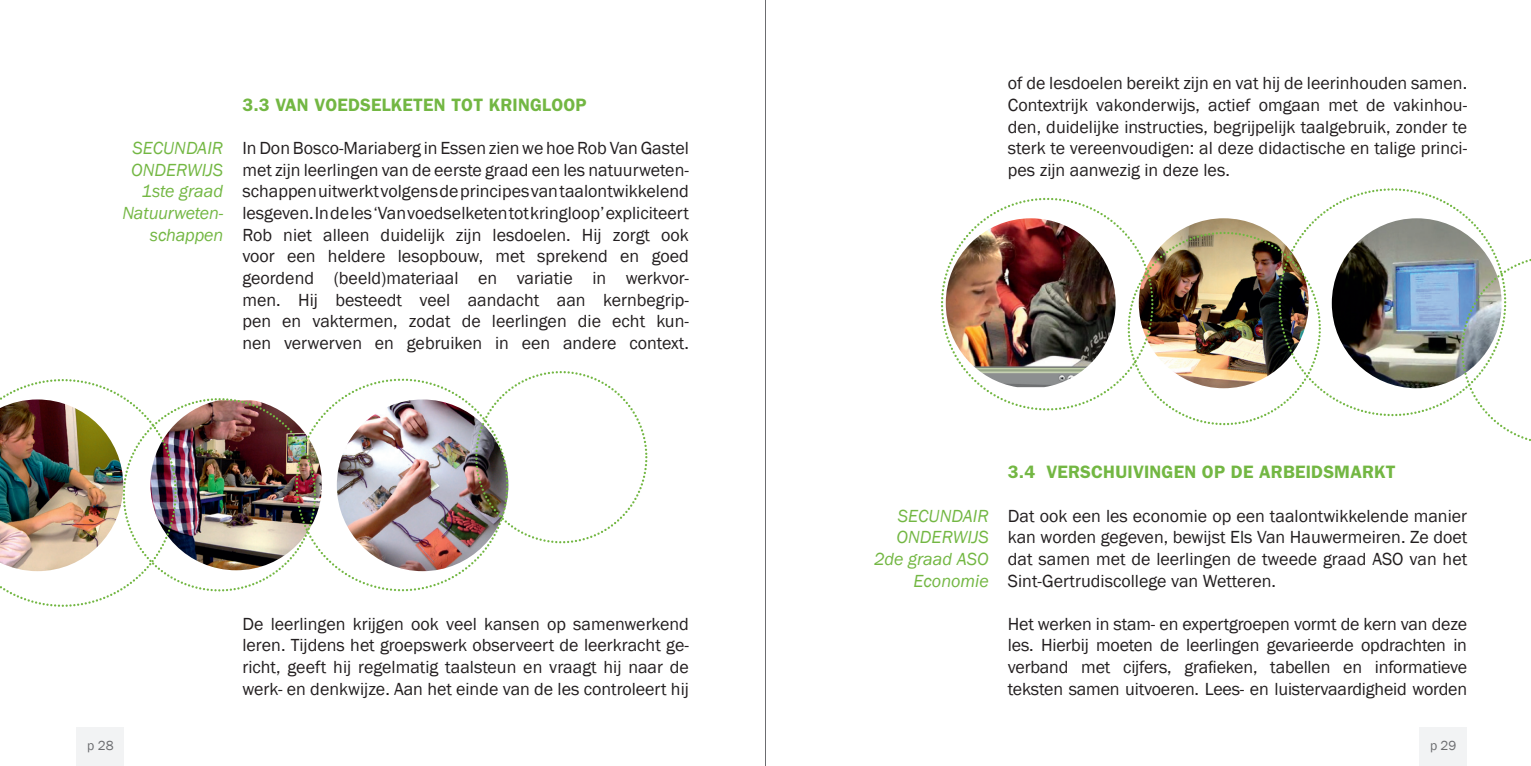
<style>
.page{position:relative;width:1531px;height:766px;background:#fff}
.page>*{position:absolute;margin:0;border:0;box-sizing:border-box;transform-origin:0 0}
.t1{font:18px/21.6px "Franklin Gothic";color:#231f20;text-align:justify}
.t2{font:italic 18px "Franklin Gothic";color:#73b743}
.t3{font:600 18px "Franklin Gothic";letter-spacing:.01em;color:#73b743}
.t4{font:13.5px "Franklin Gothic";color:#6c6d70}
</style>
<div class="page">
<div style="left:77px;top:727px;width:47px;height:38px;background:#f2f3f4"></div>
<div style="left:1419px;top:727px;width:48px;height:38px;background:#f2f3f4"></div>
<img style="left:0;top:371px;width:647px;height:235px">
<img style="left:1321px;top:188px;width:175px;height:228px">
<img style="left:941px;top:197px;width:380px;height:228px">
<svg style="left:1461px;top:255px;width:70px;height:186px"></svg>
<hr style="left:765px;top:0;width:1px;height:765px;background:#6c6d70">
<p class="t2" style="left:132px;top:137px;width:22px">Secundair</p>
<p class="t2" style="left:131px;top:158px;width:12px">onderwijs</p>
<p class="t2" style="left:142px;top:180px;width:83px">1ste graad</p>
<p class="t2" style="left:122px;top:202px;width:102px">Natuurweten-</p>
<p class="t2" style="left:150px;top:223px;width:75px">schappen</p>
<p class="t3" style="left:242px;top:94px;width:346px">3.3 VAN VOEDSELKETEN TOT KRINGLOOP</p>
<p class="t1" style="left:242px;top:138px;width:448px">InDonBosco-Mariaberg in Essen zienwe hoe Rob Van Gastel met zijn leerlingen van de eerste graad een les natuurweten&shy;schappen uitwerkt volgens de principes van taalontwikkelend lesgeven. In de les ‘Van voedselketen tot kringloop’ expliciteert Rob niet alleen duidelijk zijn lesdoelen. Hij zorgt ook voor een heldere lesopbouw, met sprekend en goed geordend (beeld)materiaal en variatie in werkvor&shy;men. Hij besteedt veel aandacht aan kernbegrip&shy;pen en vaktermen, zodat de leerlingen die echt kun&shy;nen verwerven en gebruiken in een andere context.</p>
<p class="t1" style="left:242px;top:613px;width:448px">De leerlingen krijgen ook veel kansen op samenwerkend leren. Tijdens het groepswerk observeert de leerkracht ge&shy;richt, geeft hij regelmatig taalsteun en vraagt hij naar de werk- en denkwijze. Aan het einde van de les controleert hij</p>
<p class="t1" style="left:1008px;top:73px;width:461px">of de lesdoelen bereikt zijn en vat hij de leerinhouden samen.<br>Contextrijk vakonderwijs, actief omgaan met de vakinhou&shy;den, duidelijke instructies, begrijpelijk taalgebruik, zonder te sterk te vereenvoudigen: al deze didactische en talige princi&shy;pes zijn aanwezig in deze les.</p>
<p class="t2" style="left:898px;top:504px;width:22px">Secundair</p>
<p class="t2" style="left:896px;top:526px;width:12px">onderwijs</p>
<p class="t2" style="left:874px;top:547px;width:116px">2de graad ASO</p>
<p class="t2" style="left:913px;top:569px;width:77px">Economie</p>
<p class="t3" style="left:1008px;top:461px;width:378px">3.4 VERSCHUIVINGEN OP DE ARBEIDSMARKT</p>
<p class="t1" style="left:1008px;top:505px;width:461px">Dat ook een les economie op een taalontwikkelende manier kan worden gegeven, bewijst Els Van Hauwermeiren. Ze doet dat samen met de leerlingen de tweede graad ASO van het Sint-Gertrudiscollege van Wetteren.</p>
<p class="t1" style="left:1008px;top:613px;width:461px">Het werken in stam- en expertgroepen vormt de kern van deze les. Hierbij moeten de leerlingen gevarieerde opdrachten in verband met cijfers, grafieken, tabellen en informatieve teksten samen uitvoeren. Lees- en luistervaardigheid worden</p>
<p class="t4" style="left:87px;top:736px;width:28px">p 28</p>
<p class="t4" style="left:1430px;top:736px;width:28px">p 29</p>
</div>
